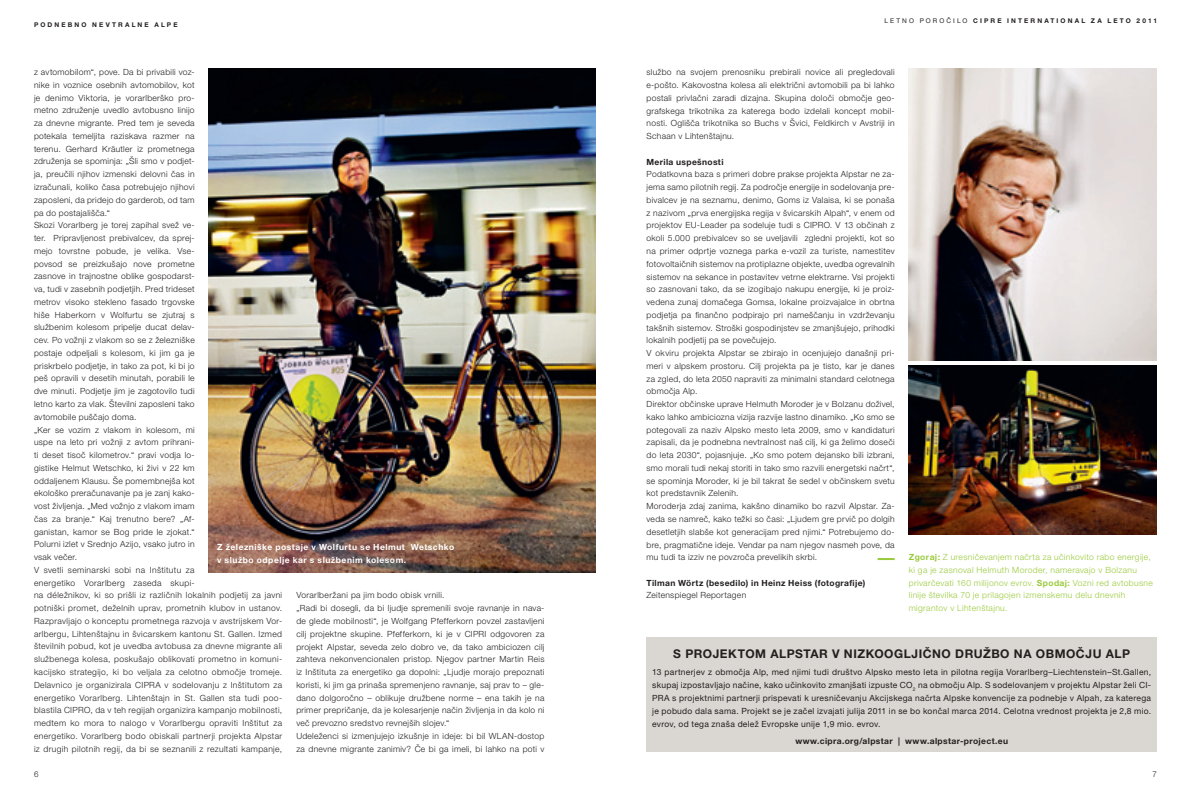
<style>
.page{position:relative;width:1191px;height:794px;background:#fff}
.page>*{position:absolute;margin:0;border:0;box-sizing:border-box;transform-origin:0 0}
.t1{font:700 12px "Helvetica Neue LT Pro";letter-spacing:.045em;color:#231f20}
.t2{font:300 8.5px/12.8px "Helvetica Neue LT Pro";letter-spacing:.035em;color:#231f20}
.t3{font:8.5px/13px "Helvetica Neue LT Pro";letter-spacing:.03em;color:#231f20;text-align:justify}
.t4{font:300 8.5px/12.8px "Helvetica Neue LT Pro";letter-spacing:.04em;color:#99ca3b}
.t5{font:700 8.5px "Helvetica Neue LT Pro";letter-spacing:.04em;color:#231f20}
.t6{font:700 8.5px/13px "Helvetica Neue LT Pro";letter-spacing:.06em;color:#fff}
.t7{font:300 8px "Helvetica Neue LT Pro";color:#231f20}
.t8{font:700 6.5px "Helvetica Neue LT Pro";letter-spacing:.325em;color:#231f20}
.t9{font:6.5px "Helvetica Neue LT Pro";letter-spacing:.32em;color:#231f20}
.s1{font-weight:700}
</style>
<div class="page">
<svg style="left:877px;top:558px;width:17px;height:2px"></svg>
<div style="left:646px;top:637px;width:511px;height:114px;background:#dad7d2"></div>
<img style="left:909px;top:68px;width:248px;height:292px">
<img style="left:909px;top:366px;width:248px;height:168px">
<img style="left:209px;top:68px;width:386px;height:504px">
<p class="t8" style="left:34px;top:21px;width:145px">Podnebno nevtralne Alpe</p>
<p class="t2" style="left:34px;top:66px;width:250px">z avtomobilom“, pove. Da bi privabili voz-<br>nike in voznice osebnih avtomobilov, kot<br>je denimo Viktoria, je vorarlberško pro-<br>metno združenje uvedlo avtobusno linijo<br>za dnevne migrante. Pred tem je seveda<br>potekala temeljita raziskava razmer na<br>terenu. Gerhard Kräutler iz prometnega<br>združenja se spominja: „Šli smo v podjet-<br>ja, preučili njihov izmenski delovni čas in<br>izračunali, koliko časa potrebujejo njihovi<br>zaposleni, da pridejo do garderob, od tam<br>pa do postajališča.“<br>Skozi Vorarlberg je torej zapihal svež ve-<br>ter. Pripravljenost prebivalcev, da sprej-<br>mejo tovrstne pobude, je velika. Vse-<br>povsod se preizkušajo nove prometne<br>zasnove in trajnostne oblike gospodarst-<br>va, tudi v zasebnih podjetjih. Pred trideset<br>metrov visoko stekleno fasado trgovske<br>hiše Haberkorn v Wolfurtu se zjutraj s<br>službenim kolesom pripelje ducat delav-<br>cev. Po vožnji z vlakom so se z železniške<br>postaje odpeljali s kolesom, ki jim ga je<br>priskrbelo podjetje, in tako za pot, ki bi jo<br>peš opravili v desetih minutah, porabili le<br>dve minuti. Podjetje jim je zagotovilo tudi<br>letno karto za vlak. Številni zaposleni tako<br>avtomobile puščajo doma.<br>„Ker se vozim z vlakom in kolesom, mi<br>uspe na leto pri vožnji z avtom prihrani-<br>ti deset tisoč kilometrov.“ pravi vodja lo-<br>gistike Helmut Wetschko, ki živi v 22 km<br>oddaljenem Klausu. Še pomembnejša kot<br>ekološko preračunavanje pa je zanj kako-<br>vost življenja. „Med vožnjo z vlakom imam<br>čas za branje.“ Kaj trenutno bere? „Af-<br>ganistan, kamor se Bog pride le zjokat.“<br>Polurni izlet v Srednjo Azijo, vsako jutro in<br>vsak večer.<br>V svetli seminarski sobi na Inštitutu za<br>energetiko Vorarlberg zaseda skupi-<br>na déležnikov, ki so prišli iz različnih lokalnih podjetij za javni potniški promet, deželnih uprav, prometnih klubov in ustanov.<br>Razpravljajo o konceptu prometnega razvoja v avstrijskem Vor&shy;arlbergu, Lihtenštajnu in švicarskem kantonu St. Gallen. Izmed številnih pobud, kot je uvedba avtobusa za dnevne migrante ali službenega kolesa, poskušajo oblikovati prometno in komuni&shy;kacijsko strategijo, ki bo veljala za celotno območje tromeje.<br>Delavnico je organizirala CIPRA v sodelovanju z Inštitutom za energetiko Vorarlberg. Lihtenštajn in St. Gallen sta tudi poo&shy;blastila CIPRO, da v teh regijah organizira kampanjo mobilnosti, medtem ko mora to nalogo v Vorarlbergu opraviti Inštitut za energetiko. Vorarlberg bodo obiskali partnerji projekta Alpstar iz drugih pilotnih regij, da bi se seznanili z rezultati kampanje,</p>
<p class="t6" style="left:217px;top:540px;width:239px">Z železniške postaje v Wolfurtu se Helmut Wetschko v službo odpelje kar s službenim kolesom.</p>
<p class="t2" style="left:296px;top:589px;width:250px">Vorarlberžani pa jim bodo obisk vrnili.<br>„Radi bi dosegli, da bi ljudje spremenili svoje ravnanje in nava&shy;de glede mobilnosti“, je Wolfgang Pfefferkorn povzel zastavljeni cilj projektne skupine. Pfefferkorn, ki je v CIPRI odgovoren za projekt Alpstar, seveda zelo dobro ve, da tako ambiciozen cilj zahteva nekonvencionalen pristop. Njegov partner Martin Reis iz Inštituta za energetiko ga dopolni: „Ljudje morajo prepoznati koristi, ki jim ga prinaša spremenjeno ravnanje, saj prav to – gle&shy;dano dolgoročno – oblikuje družbene norme – ena takih je na primer prepričanje, da je kolesarjenje način življenja in da kolo ni več prevozno sredstvo revnejših slojev.“<br>Udeleženci si izmenjujejo izkušnje in ideje: bi bil WLAN-dostop za dnevne migrante zanimiv? Če bi ga imeli, bi lahko na poti v</p>
<p class="t9" style="left:884px;top:16px;width:113px">Le tno p or očil o <span class="s1">CIPRE</span></p>
<p class="t8" style="left:1007px;top:16px;width:151px">Internati onal za leto 2011</p>
<p class="t2" style="left:646px;top:66px;width:250px;text-align:justify">službo na svojem prenosniku prebirali novice ali pregledovali e-pošto. Kakovostna kolesa ali električni avtomobili pa bi lahko postali privlačni zaradi dizajna. Skupina določi območje geo&shy;grafskega trikotnika za katerega bodo izdelali koncept mobil&shy;nosti. Oglišča trikotnika so Buchs v Švici, Feldkirch v Avstriji in Schaan v Lihtenštajnu.</p>
<p class="t5" style="left:646px;top:156px;width:79px">Merila uspešnosti</p>
<p class="t2" style="left:646px;top:168px;width:250px">Podatkovna baza s primeri dobre prakse projekta Alpstar ne za&shy;jema samo pilotnih regij. Za področje energije in sodelovanja pre&shy;bivalcev je na seznamu, denimo, Goms iz Valaisa, ki se ponaša z nazivom „prva energijska regija v švicarskih Alpah“, v enem od projektov EU-Leader pa sodeluje tudi s CIPRO. V 13 občinah z okoli 5.000 prebivalcev so se uveljavili zgledni projekti, kot so na primer odprtje voznega parka e-vozil za turiste, namestitev fotovoltaičnih sistemov na protiplazne objekte, uvedba ogrevalnih sistemov na sekance in postavitev vetrne elektrarne. Vsi projekti so zasnovani tako, da se izogibajo nakupu energije, ki je proiz&shy;vedena zunaj domačega Gomsa, lokalne proizvajalce in obrtna podjetja pa finančno podpirajo pri nameščanju in vzdrževanju takšnih sistemov. Stroški gospodinjstev se zmanjšujejo, prihodki lokalnih podjetij pa se povečujejo.<br>V okviru projekta Alpstar se zbirajo in ocenjujejo današnji pri&shy;meri v alpskem prostoru. Cilj projekta pa je tisto, kar je danes za zgled, do leta 2050 napraviti za minimalni standard celotnega območja Alp.<br>Direktor občinske uprave Helmuth Moroder je v Bolzanu doživel, kako lahko ambiciozna vizija razvije lastno dinamiko. „Ko smo se potegovali za naziv Alpsko mesto leta 2009, smo v kandidaturi zapisali, da je podnebna nevtralnost naš cilj, ki ga želimo doseči do leta 2030“, pojasnjuje. „Ko smo potem dejansko bili izbrani, smo morali tudi nekaj storiti in tako smo razvili energetski načrt“, se spominja Moroder, ki je bil takrat še sedel v občinskem svetu kot predstavnik Zelenih.<br>Moroderja zdaj zanima, kakšno dinamiko bo razvil Alpstar. Za&shy;veda se namreč, kako težki so časi: „Ljudem gre prvič po dolgih desetletjih slabše kot generacijam pred njimi.“ Potrebujemo do&shy;bre, pragmatične ideje. Vendar pa nam njegov nasmeh pove, da mu tudi ta izziv ne povzroča prevelikih skrbi.</p>
<p class="t5" style="left:646px;top:577px;width:220px">Tilman Wörtz (besedilo) in Heinz Heiss (fotografije)</p>
<p class="t2" style="left:646px;top:589px;width:101px">Zeitenspiegel Reportagen</p>
<p class="t4" style="left:909px;top:550px;width:246px"><span class="s1">Zgoraj:</span> Z uresničevanjem načrta za učinkovito rabo energije, ki ga je zasnoval Helmuth Moroder, nameravajo v Bolzanu privarčevati 160 milijonov evrov. <span class="s1">Spodaj:</span> Vozni red avtobusne linije številka 70 je prilagojen izmenskemu delu dnevnih migrantov v Lihtenštajnu.</p>
<h1 class="t1" style="left:673px;top:646px;width:457px">S projektom Alpstar v nizkoogljično družbo na območju Alp</h1>
<p class="t3" style="left:652px;top:665px;width:500px">13 partnerjev z območja Alp, med njimi tudi društvo Alpsko mesto leta in pilotna regija Vorarlberg–Liechtenstein–St.Gallen, skupaj izpostavljajo načine, kako učinkovito zmanjšati izpuste CO<sub>2</sub> na območju Alp. S sodelovanjem v projektu Alpstar želi CI-PRA s projektnimi partnerji prispevati k uresničevanju Akcijskega načrta Alpske konvencije za podnebje v Alpah, za katerega je pobudo dala sama. Projekt se je začel izvajati julija 2011 in se bo končal marca 2014. Celotna vrednost projekta je 2,8 mio. evrov, od tega znaša delež Evropske unije 1,9 mio. evrov.</p>
<p class="t5" style="left:795px;top:735px;width:214px">www.cipra.org/alpstar | www.alpstar-project.eu</p>
<p class="t7" style="left:34px;top:769px;width:6px">6</p>
<p class="t7" style="left:1152px;top:769px;width:6px">7</p>
</div>
